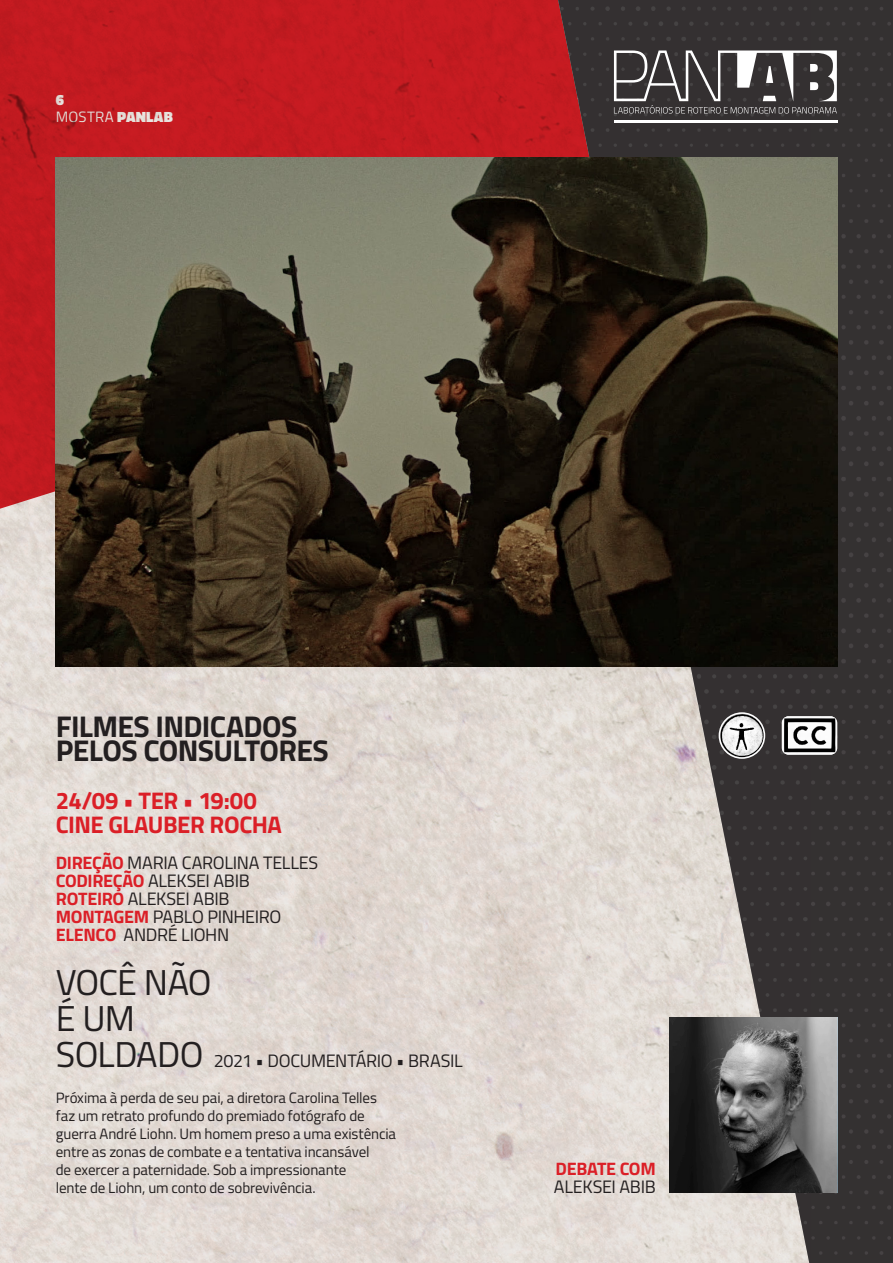
<style>
.page{position:relative;width:893px;height:1263px;background:#fff}
.page>*{position:absolute;margin:0;border:0;box-sizing:border-box;transform-origin:0 0}
.t1{font:36px/36px "Cairo";letter-spacing:-.025em;color:#231f20}
.t2{font:700 30px "Cairo";letter-spacing:-.02em;color:#231f20}
.t3{font:700 24px "Cairo";letter-spacing:-.02em;color:#db1f27}
.t4{font:18px "Cairo";letter-spacing:-.02em;color:#231f20}
.t5{font:700 18px "Cairo";letter-spacing:-.02em;color:#db1f27}
.t6{font:15px/18px "Cairo";letter-spacing:-.01em;color:#231f20}
.t7{font:900 15px/17.2px "Cairo";color:#fff}
.s1{font-weight:400}
.s2{font-weight:700;color:#db1f27}
.s3{font-size:36px}
</style>
<div class="page">
<svg style="left:809px;top:0;width:84px;height:1263px;background:#363333"></svg>
<hr style="left:614px;top:120px;width:223px;height:3px;background:#fff">
<svg style="left:809px;top:50px;width:28px;height:64px"></svg>
<img style="left:0;top:0;width:809px;height:1263px">
<img style="left:56px;top:158px;width:781px;height:508px">
<svg style="left:670px;top:1017px;width:167px;height:176px;background:#545454"></svg>
<img style="left:782px;top:716px;width:55px;height:39px">
<img style="left:720px;top:714px;width:44px;height:43px;border-radius:22px">
<div style="left:719px;top:712px;width:46px;height:47px;border:2px solid #fff;border-radius:50%"></div>
<p class="t7" style="left:56px;top:91px;width:118px">6<br><span class="s1">MOSTRA</span> PANLAB</p>
<p class="t2" style="left:56px;top:702px;width:243px">FILMES INDICADOS</p>
<p class="t2" style="left:56px;top:726px;width:275px">PELOS CONSULTORES</p>
<p class="t3" style="left:56px;top:781px;width:203px">24/09 • TER • 19:00</p>
<p class="t3" style="left:56px;top:805px;width:228px">CINE GLAUBER ROCHA</p>
<p class="t4" style="left:56px;top:849px;width:264px"><span class="s2">DIREÇÃO</span> MARIA CAROLINA TELLES</p>
<p class="t4" style="left:56px;top:867px;width:195px"><span class="s2">CODIREÇÃO</span> ALEKSEI ABIB</p>
<p class="t4" style="left:56px;top:885px;width:175px"><span class="s2">ROTEIRO</span> ALEKSEI ABIB</p>
<p class="t4" style="left:56px;top:903px;width:227px"><span class="s2">MONTAGEM</span> PABLO PINHEIRO</p>
<p class="t4" style="left:56px;top:921px;width:175px"><span class="s2">ELENCO</span> ANDRÉ LIOHN</p>
<p class="t1" style="left:56px;top:964px;width:157px">VOCÊ NÃO<br>É UM</p>
<p class="t4" style="left:56px;top:1047px;width:408px"><span class="s3">SOLDADO</span> 2021 • DOCUMENTÁRIO • BRASIL</p>
<p class="t6" style="left:56px;top:1088px;width:342px">Próxima à perda de seu pai, a diretora Carolina Telles faz um retrato profundo do premiado fotógrafo de guerra André Liohn. Um homem preso a uma existência entre as zonas de combate e a tentativa incansável<br>de exercer a paternidade. Sob a impressionante<br>lente de Liohn, um conto de sobrevivência.</p>
<p class="t5" style="left:556px;top:1154px;width:102px">DEBATE COM</p>
<p class="t4" style="left:554px;top:1173px;width:103px">ALEKSEI ABIB</p>
</div>
